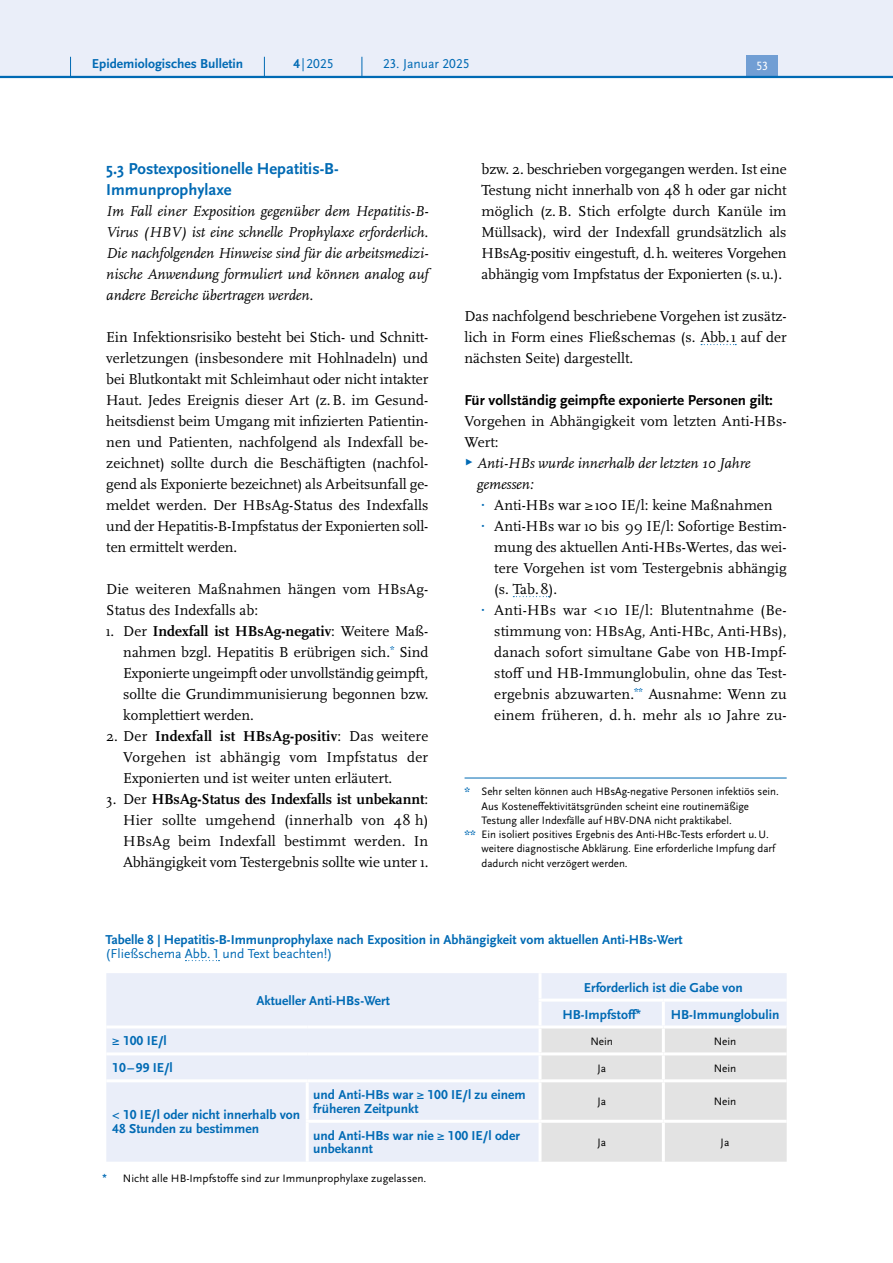
<style>
.page{position:relative;width:893px;height:1263px;background:#fff}
.page>*{position:absolute;margin:0;border:0;box-sizing:border-box;transform-origin:0 0}
.t1{font:700 16.5px/21px "Scala Sans Pro";color:#006ab4}
.P_-_Fließtext{font:15px/21px "Scala Pro";color:#000;text-align:justify}
.Li_-_AFZ_Pfeil_2__Level{font:15px/21px "Scala Pro";letter-spacing:.005em;color:#000;text-align:justify}
.P_-_Fließtext-2{font:italic 15px/21px "Scala Pro";letter-spacing:-.005em;color:#000;text-align:justify}
.t2{font:700 15px "Scala Sans Pro";color:#000}
.P_-_Tab_Titel_linksbündig{font:700 13.5px/13.5px "Scala Sans Pro";color:#006ab4}
.Tabellenüberschrift{font:700 13.5px/13.5px "Scala Sans Pro";color:#006ab4}
.t3{font:13.5px "Scala Sans Pro";color:#006ab4}
.t4{font:12.45px "Scala Sans Pro";color:#fff}
.P_-_Fußnote{font:11.25px/14.2px "Scala Sans Pro";color:#000}
.P_-_Bildtext{font:11.25px "Scala Sans Pro";letter-spacing:.005em;color:#000}
.P_-_Tab_zentriert{font:11.25px "Scala Sans Pro";color:#000}
.s1{font-weight:700}
.s2{font-family:"Scala Sans Pro";font-style:normal;font-size:9px;color:#006ab4}
.s3{font-size:9px;color:#006ab4}
.s4{font-weight:700;color:#006ab4}
.s5{font-size:12.75px}
.s6{font-weight:400}
.s7{font-family:"Arial"}
.s8{font-family:"Arial";font-weight:700;color:#006ab4}
</style>
<div class="page">
<svg style="left:701px;top:344px;width:35px;height:1px"></svg>
<svg style="left:513px;top:596px;width:36px;height:1px"></svg>
<svg style="left:185px;top:960px;width:34px;height:1px"></svg>
<div style="left:106px;top:973px;width:681px;height:189px;background:#eaeef9"></div>
<div style="left:542px;top:1028px;width:245px;height:134px;background:#e3e3e3"></div>
<hr style="left:538px;top:973px;width:4px;height:25px;background:#f8f9fd">
<hr style="left:538px;top:998px;width:125px;height:3px;background:#fff">
<hr style="left:538px;top:1001px;width:4px;height:24px;background:#f8f9fc">
<hr style="left:663px;top:998px;width:124px;height:3px;background:#fff">
<hr style="left:662px;top:1001px;width:3px;height:24px;background:#fff">
<hr style="left:106px;top:1025px;width:201px;height:3px;background:#fff">
<hr style="left:307px;top:1025px;width:233px;height:3px;background:#fff">
<hr style="left:540px;top:1025px;width:123px;height:3px;background:#fff">
<hr style="left:538px;top:1028px;width:4px;height:24px;background:#f6f7fb">
<hr style="left:663px;top:1025px;width:124px;height:3px;background:#fff">
<hr style="left:662px;top:1028px;width:3px;height:24px;background:#fff">
<hr style="left:106px;top:1052px;width:201px;height:3px;background:#fff">
<hr style="left:307px;top:1052px;width:233px;height:3px;background:#fff">
<hr style="left:540px;top:1052px;width:123px;height:3px;background:#fff">
<hr style="left:538px;top:1055px;width:4px;height:24px;background:#f7f7fb">
<hr style="left:663px;top:1052px;width:124px;height:3px;background:#fff">
<hr style="left:662px;top:1055px;width:3px;height:24px;background:#fff">
<hr style="left:106px;top:1079px;width:201px;height:3px;background:#fff">
<hr style="left:307px;top:1079px;width:233px;height:3px;background:#fff">
<hr style="left:306px;top:1082px;width:3px;height:38px;background:#fff">
<hr style="left:540px;top:1079px;width:123px;height:3px;background:#fff">
<hr style="left:538px;top:1082px;width:4px;height:38px;background:#f6f7fb">
<hr style="left:663px;top:1079px;width:124px;height:3px;background:#fff">
<hr style="left:662px;top:1082px;width:3px;height:38px;background:#fff">
<hr style="left:306px;top:1120px;width:234px;height:3px;background:#fff">
<hr style="left:306px;top:1123px;width:3px;height:39px;background:#fff">
<hr style="left:540px;top:1120px;width:123px;height:3px;background:#fff">
<hr style="left:538px;top:1123px;width:4px;height:39px;background:#f6f7fb">
<hr style="left:663px;top:1120px;width:124px;height:3px;background:#fff">
<hr style="left:662px;top:1123px;width:3px;height:39px;background:#fff">
<hr style="left:465px;top:778px;width:322px;height:1px;background:#006ab4">
<div style="left:0;top:0;width:893px;height:77px;background:#eaeef9"></div>
<div style="left:746px;top:55px;width:32px;height:21px;background:#719ed4"></div>
<hr style="left:0;top:76px;width:893px;height:2px;background:#006ab4">
<svg style="left:70px;top:57px;width:1px;height:19px"></svg>
<svg style="left:264px;top:57px;width:1px;height:19px"></svg>
<svg style="left:362px;top:57px;width:1px;height:19px"></svg>
<p class="Tabellenüberschrift" style="left:92px;top:56px;width:153px">Epidemiologisches Bulletin</p>
<p class="t3" style="left:293px;top:55px;width:42px"><span class="s1">4</span> |2025</p>
<p class="t3" style="left:383px;top:55px;width:88px">23. Januar 2025</p>
<p class="t4" style="left:756px;top:59px;width:14px">53</p>
<h4 class="t1" style="left:106px;top:158px;width:233px">5.3 Postexpositionelle Hepatitis-B-<br>Immunprophylaxe</h4>
<p class="P_-_Fließtext-2" style="left:106px;top:200px;width:324px">Im Fall einer Exposition gegenüber dem Hepatitis-B-Virus (HBV) ist eine schnelle Prophylaxe erforderlich.<br>Die nachfolgenden Hinweise sind für die arbeitsmedizi&shy;nische Anwendung formuliert und können analog auf andere Bereiche übertragen werden.</p>
<p class="P_-_Fließtext" style="left:106px;top:326px;width:324px">Ein Infektionsrisiko besteht bei Stich- und Schnitt&shy;verletzungen (insbesondere mit Hohlnadeln) und bei Blutkontakt mit Schleimhaut oder nicht intakter Haut. Jedes Ereignis dieser Art (z.B. im Gesund&shy;heitsdienst beim Umgang mit infizierten Patientin&shy;nen und Patienten, nachfolgend als Indexfall be&shy;zeichnet) sollte durch die Beschäftigten (nachfol&shy;gend als Exponierte bezeichnet) als Arbeitsunfall ge&shy;meldet werden. Der HBsAg-Status des Indexfalls und der Hepatitis-B-Impfstatus der Exponierten soll&shy;ten ermittelt werden.</p>
<p class="P_-_Fließtext" style="left:106px;top:578px;width:324px">Die weiteren Maßnahmen hängen vom HBsAg-<br>Status des Indexfalls ab:</p>
<p class="P_-_Fließtext" style="left:123px;top:620px;width:307px;text-indent:-17px">1. Der <span class="s1">Indexfall ist HBsAg-negativ</span>: Weitere Maß&shy;nahmen bzgl. Hepatitis B erübrigen sich.<sup>*</sup> Sind Exponierte ungeimpft oder unvollständig geimpft, sollte die Grundimmunisierung begonnen bzw. komplettiert werden.</p>
<p class="P_-_Fließtext" style="left:123px;top:725px;width:307px;text-indent:-17px">2. Der <span class="s1">Indexfall ist HBsAg-positiv</span>: Das weitere Vorgehen ist abhängig vom Impfstatus der Exponierten und ist weiter unten erläutert.</p>
<p class="P_-_Fließtext" style="left:123px;top:788px;width:307px;text-indent:-17px">3. Der <span class="s1">HBsAg-Status des Indexfalls ist unbekannt</span>:<br>Hier sollte umgehend (innerhalb von 48 h)<br>HBsAg beim Indexfall bestimmt werden. In Abhängigkeit vom Testergebnis sollte wie unter 1.</p>
<p class="P_-_Fließtext" style="left:482px;top:158px;width:307px">bzw. 2. beschrieben vorgegangen werden. Ist eine Testung nicht innerhalb von 48 h oder gar nicht möglich (z.B. Stich erfolgte durch Kanüle im Müllsack), wird der Indexfall grundsätzlich als HBsAg-positiv eingestuft, d.h. weiteres Vorgehen abhängig vom Impfstatus der Exponierten (s.u.).</p>
<p class="P_-_Fließtext" style="left:465px;top:305px;width:324px">Das nachfolgend beschriebene Vorgehen ist zusätz&shy;lich in Form eines Fließschemas (s. Abb.1 auf der nächsten Seite) dargestellt.</p>
<h5 class="t2" style="left:465px;top:391px;width:310px">Für vollständig geimpfte exponierte Personen gilt:</h5>
<p class="P_-_Fließtext" style="left:465px;top:410px;width:324px">Vorgehen in Abhängigkeit vom letzten Anti-HBs-<br>Wert:</p>
<p class="P_-_Fließtext-2" style="left:477px;top:452px;width:275px;text-indent:-13px"><span class="s2">▶</span> Anti-HBs wurde innerhalb der letzten 10 Jahre gemessen:</p>
<p class="Li_-_AFZ_Pfeil_2__Level" style="left:482px;top:494px;width:292px"><span class="s3">•</span> Anti-HBs war ≥100 IE/l: keine Maßnahmen</p>
<p class="Li_-_AFZ_Pfeil_2__Level" style="left:494px;top:515px;width:294px;text-indent:-13px"><span class="s3">•</span> Anti-HBs war 10 bis 99 IE/l: Sofortige Bestim&shy;mung des aktuellen Anti-HBs-Wertes, das wei&shy;tere Vorgehen ist vom Testergebnis abhängig (s. Tab.8).</p>
<p class="Li_-_AFZ_Pfeil_2__Level" style="left:494px;top:599px;width:294px;text-indent:-13px"><span class="s3">•</span> Anti-HBs war &lt; 10 IE/l: Blutentnahme (Be&shy;stimmung von: HBsAg, Anti-HBc, Anti-HBs), danach sofort simultane Gabe von HB-Impf&shy;stoff und HB-Immunglobulin, ohne das Test&shy;ergebnis abzuwarten.<sup>**</sup> Ausnahme: Wenn zu einem früheren, d. h. mehr als 10 Jahre zu-</p>
<p class="P_-_Fußnote" style="left:482px;top:784px;width:299px;text-indent:-17px"><span class="s4">*</span> Sehr selten können auch HBsAg-negative Personen infektiös sein.<br>Aus Kosteneffektivitätsgründen scheint eine routinemäßige<br>Testung aller Indexfälle auf HBV-DNA nicht praktikabel.</p>
<p class="P_-_Fußnote" style="left:482px;top:827px;width:295px;text-indent:-17px"><span class="s4">**</span> Ein isoliert positives Ergebnis des Anti-HBc-Tests erfordert u.U. weitere diagnostische Abklärung. Eine erforderliche Impfung darf dadurch nicht verzögert werden.</p>
<p class="Tabellenüberschrift" style="left:105px;top:933px;width:579px">Tabelle 8 <span class="s5">|</span> Hepatitis-B-Immunprophylaxe nach Exposition in Abhängigkeit vom aktuellen Anti-HBs-Wert <span class="s6">(Fließschema Abb. 1 und Text beachten!)</span></p>
<p class="P_-_Tab_Titel_linksbündig" style="left:256px;top:994px;width:135px">Aktueller Anti-HBs-Wert</p>
<p class="P_-_Tab_Titel_linksbündig" style="left:584px;top:980px;width:160px">Erforderlich ist die Gabe von</p>
<p class="P_-_Tab_Titel_linksbündig" style="left:562px;top:1007px;width:80px">HB-Impfstoff<span class="s7">*</span></p>
<p class="P_-_Tab_Titel_linksbündig" style="left:671px;top:1007px;width:110px">HB-Immunglobulin</p>
<p class="P_-_Tab_Titel_linksbündig" style="left:112px;top:1034px;width:56px">≥ 100 IE/l</p>
<p class="P_-_Tab_zentriert" style="left:590px;top:1034px;width:24px">Nein</p>
<p class="P_-_Tab_zentriert" style="left:714px;top:1034px;width:24px">Nein</p>
<p class="P_-_Tab_Titel_linksbündig" style="left:112px;top:1061px;width:62px">10 – 99 IE/l</p>
<p class="P_-_Tab_zentriert" style="left:597px;top:1061px;width:10px">Ja</p>
<p class="P_-_Tab_zentriert" style="left:714px;top:1061px;width:24px">Nein</p>
<p class="P_-_Tab_Titel_linksbündig" style="left:112px;top:1108px;width:189px">&lt; 10 IE/l oder nicht innerhalb von<br>48 Stunden zu bestimmen</p>
<p class="P_-_Tab_Titel_linksbündig" style="left:313px;top:1088px;width:214px">und Anti-HBs war ≥ 100 IE/l zu einem früheren Zeitpunkt</p>
<p class="P_-_Tab_zentriert" style="left:597px;top:1095px;width:10px">Ja</p>
<p class="P_-_Tab_zentriert" style="left:714px;top:1095px;width:24px">Nein</p>
<p class="P_-_Tab_Titel_linksbündig" style="left:313px;top:1128px;width:208px">und Anti-HBs war nie ≥ 100 IE/l oder unbekannt</p>
<p class="P_-_Tab_zentriert" style="left:597px;top:1135px;width:10px">Ja</p>
<p class="P_-_Tab_zentriert" style="left:721px;top:1135px;width:10px">Ja</p>
<p class="P_-_Bildtext" style="left:102px;top:1171px;width:326px"><span class="s8">*</span> Nicht alle HB-Impfstoffe sind zur Immunprophylaxe zugelassen.</p>
</div>
